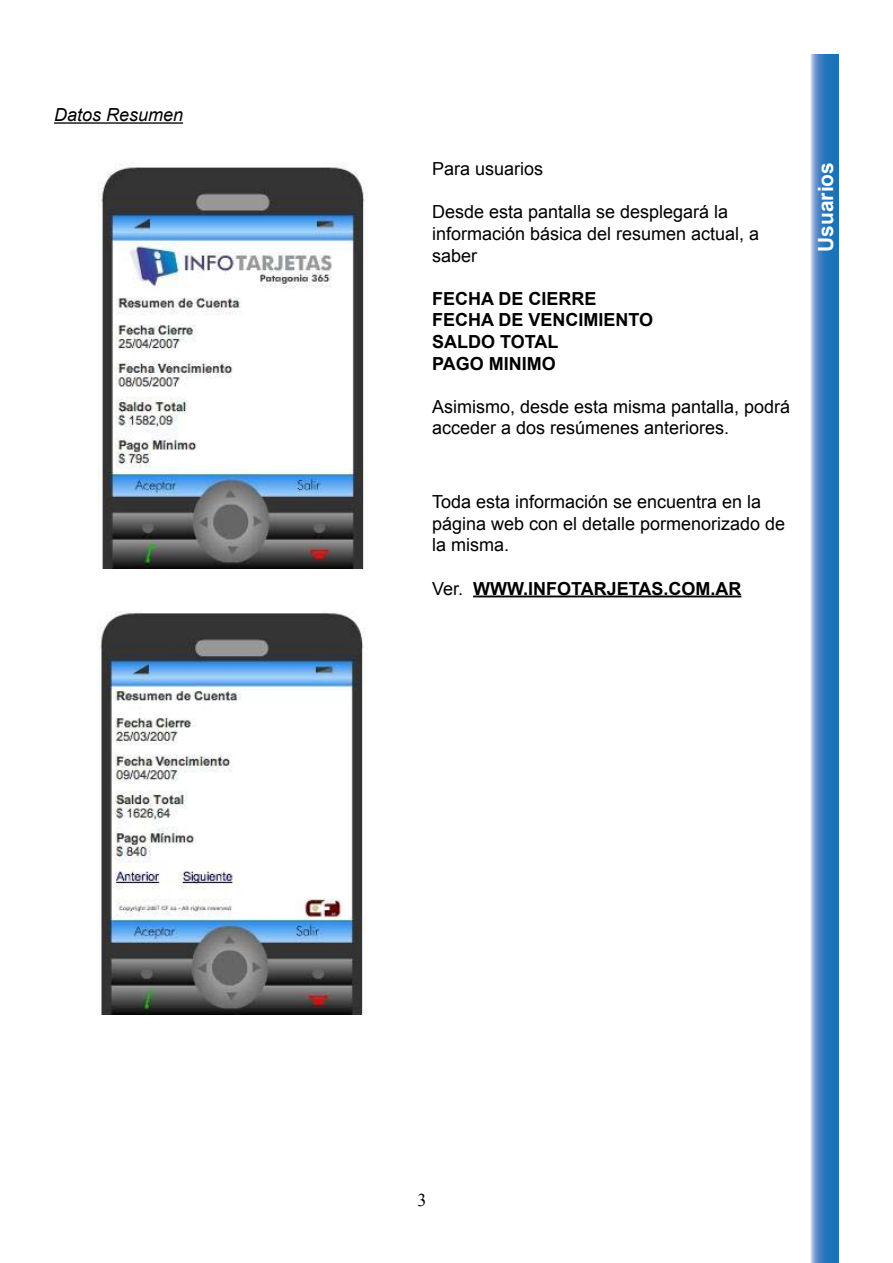
<style>
.page{position:relative;width:893px;height:1263px;background:#fff}
.page>*{position:absolute;margin:0;border:0;box-sizing:border-box;transform-origin:0 0}
.t1{font:700 21px "Arial";color:#fff}
.t2{font:18px/21.6px "Arial";color:#000}
.t3{font:700 18px/21.6px "Arial";color:#000}
.t4{font:italic 18px "Arial";color:#000}
.t5{font:18px "Times New Roman";color:#000}
.s1{font-weight:400}
</style>
<div class="page">
<svg style="left:810px;top:54px;width:29px;height:1209px;background:#4586c5"></svg>
<hr style="left:54px;top:122px;width:129px;height:2px;background:#000">
<img style="left:97px;top:164px;width:271px;height:404px">
<img style="left:97px;top:611px;width:270px;height:403px">
<hr style="left:473px;top:595px;width:268px;height:2px;background:#000">
<p class="t4" style="left:54px;top:103px;width:131px">Datos Resumen</p>
<p class="t2" style="left:432px;top:158px;width:113px">Para usuarios</p>
<p class="t2" style="left:432px;top:201px;width:329px">Desde esta pantalla se desplegará la información básica del resumen actual, a saber</p>
<p class="t3" style="left:432px;top:288px;width:223px">FECHA DE CIERRE<br>FECHA DE VENCIMIENTO<br>SALDO TOTAL<br>PAGO MINIMO</p>
<p class="t2" style="left:432px;top:396px;width:360px">Asimismo, desde esta misma pantalla, podrá acceder a dos resúmenes anteriores.</p>
<p class="t2" style="left:432px;top:491px;width:355px">Toda esta información se encuentra en la página web con el detalle pormenorizado de la misma.</p>
<p class="t3" style="left:432px;top:578px;width:311px"><span class="s1">Ver.</span> WWW.INFOTARJETAS.COM.AR</p>
<p class="t1" style="left:812px;top:252px;width:91px;rotate:-90deg">Usuarios</p>
<p class="t5" style="left:418px;top:1187px;width:10px">3</p>
</div>
